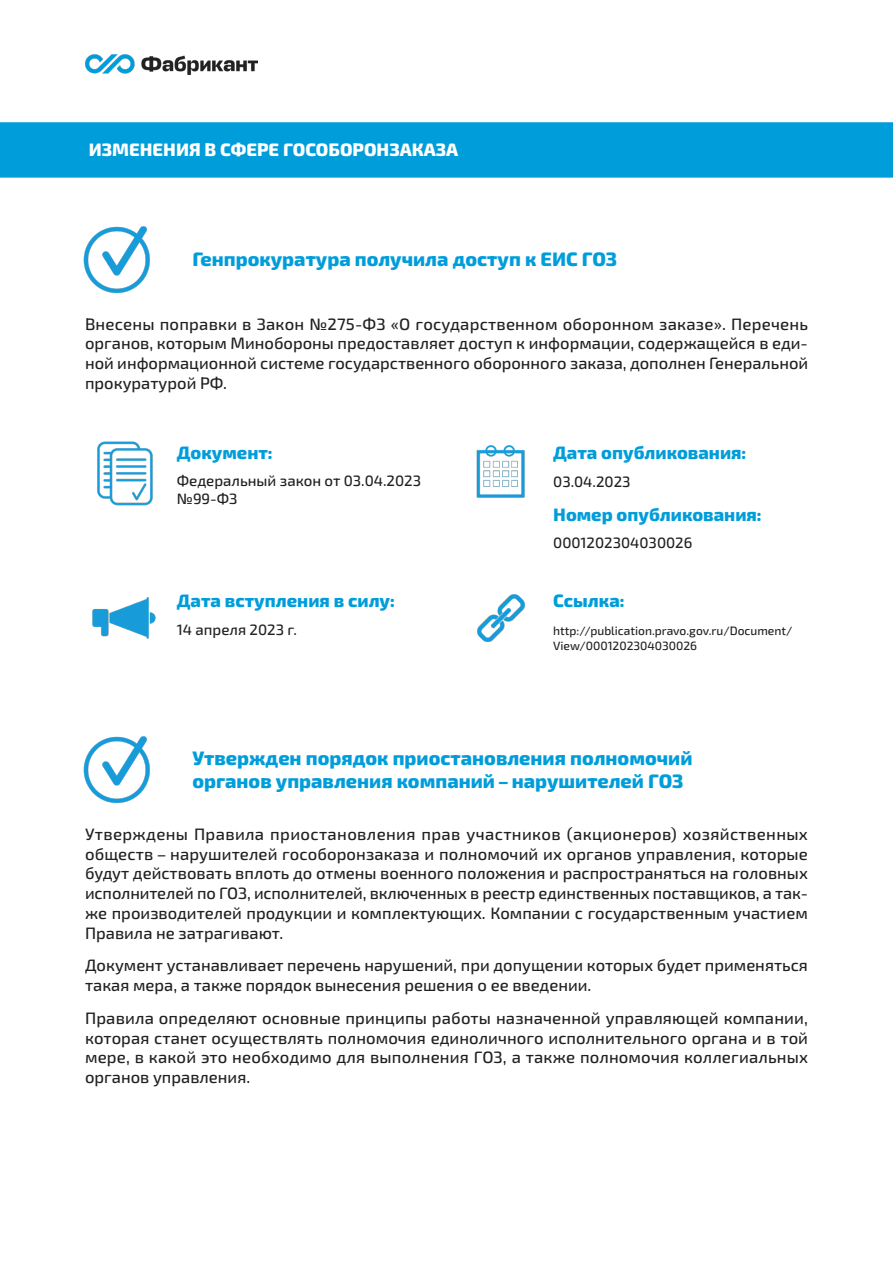
<style>
.page{position:relative;width:893px;height:1263px;background:#fff}
.page>*{position:absolute;margin:0;border:0;box-sizing:border-box;transform-origin:0 0}
.Заголовок_3{font:800 19.5px "Exo 2";color:#009ddb}
.Текст_заголовки{font:800 18px "Exo 2";color:#009ddb}
.Заголовок_2{font:800 18px "Exo 2";color:#fff}
.основной_текст{font:500 16.5px/19.8px "Exo 2";color:#212121;text-align:justify}
.текст_документ{font:500 15px/18px "Exo 2";color:#212121}
.Ссылка{font:500 12px/14.4px "Exo 2";color:#212121}
</style>
<div class="page">
<img style="left:85px;top:54px;width:173px;height:21px">
<img style="left:97px;top:441px;width:56px;height:65px">
<img style="left:476px;top:445px;width:49px;height:53px">
<img style="left:92px;top:597px;width:64px;height:42px">
<img style="left:477px;top:594px;width:48px;height:48px">
<img style="left:83px;top:226px;width:67px;height:67px">
<img style="left:83px;top:736px;width:67px;height:67px">
<div style="left:0;top:122px;width:893px;height:56px;background:#009ddb"></div>
<p class="Заголовок_2" style="left:89px;top:137px;width:371px">ИЗМЕНЕНИЯ В СФЕРЕ ГОСОБОРОНЗАКАЗА</p>
<p class="Заголовок_3" style="left:192px;top:246px;width:426px">Генпрокуратура получила доступ к ЕИС ГОЗ</p>
<p class="основной_текст" style="left:85px;top:313px;width:725px">Внесены поправки в Закон №275-ФЗ «О государственном оборонном заказе». Перечень органов, которым Минобороны предоставляет доступ к информации, содержащейся в еди&shy;ной информационной системе государственного оборонного заказа, дополнен Генеральной прокуратурой РФ.</p>
<p class="Текст_заголовки" style="left:177px;top:440px;width:97px">Документ:</p>
<p class="Текст_заголовки" style="left:553px;top:440px;width:195px">Дата опубликования:</p>
<p class="текст_документ" style="left:177px;top:471px;width:246px">Федеральный закон от 03.04.2023 №99-ФЗ</p>
<p class="Текст_заголовки" style="left:177px;top:588px;width:220px">Дата вступления в силу:</p>
<p class="текст_документ" style="left:553px;top:472px;width:79px">03.04.2023</p>
<p class="Текст_заголовки" style="left:553px;top:502px;width:210px">Номер опубликования:</p>
<p class="текст_документ" style="left:553px;top:533px;width:141px">0001202304030026</p>
<p class="Текст_заголовки" style="left:553px;top:588px;width:73px">Ссылка:</p>
<p class="текст_документ" style="left:177px;top:620px;width:121px">14 апреля 2023 г.</p>
<p class="Ссылка" style="left:553px;top:623px;width:241px">http://publication.pravo.gov.ru/Document/<br>View/0001202304030026</p>
<p class="Заголовок_3" style="left:192px;top:744px;width:502px">Утвержден порядок приостановления полномочий</p>
<p class="Заголовок_3" style="left:192px;top:767px;width:492px">органов управления компаний – нарушителей ГОЗ</p>
<p class="основной_текст" style="left:85px;top:823px;width:724px">Утверждены Правила приостановления прав участников (акционеров) хозяйственных обществ – нарушителей гособоронзаказа и полномочий их органов управления, которые будут действовать вплоть до отмены военного положения и распространяться на головных исполнителей по ГОЗ, исполнителей, включенных в реестр единственных поставщиков, а так&shy;же производителей продукции и комплектующих. Компании с государственным участием Правила не затрагивают.</p>
<p class="основной_текст" style="left:85px;top:955px;width:724px">Документ устанавливает перечень нарушений, при допущении которых будет применяться такая мера, а также порядок вынесения решения о ее введении.</p>
<p class="основной_текст" style="left:85px;top:1007px;width:724px">Правила определяют основные принципы работы назначенной управляющей компании, которая станет осуществлять полномочия единоличного исполнительного органа и в той мере, в какой это необходимо для выполнения ГОЗ, а также полномочия коллегиальных органов управления.</p>
</div>
